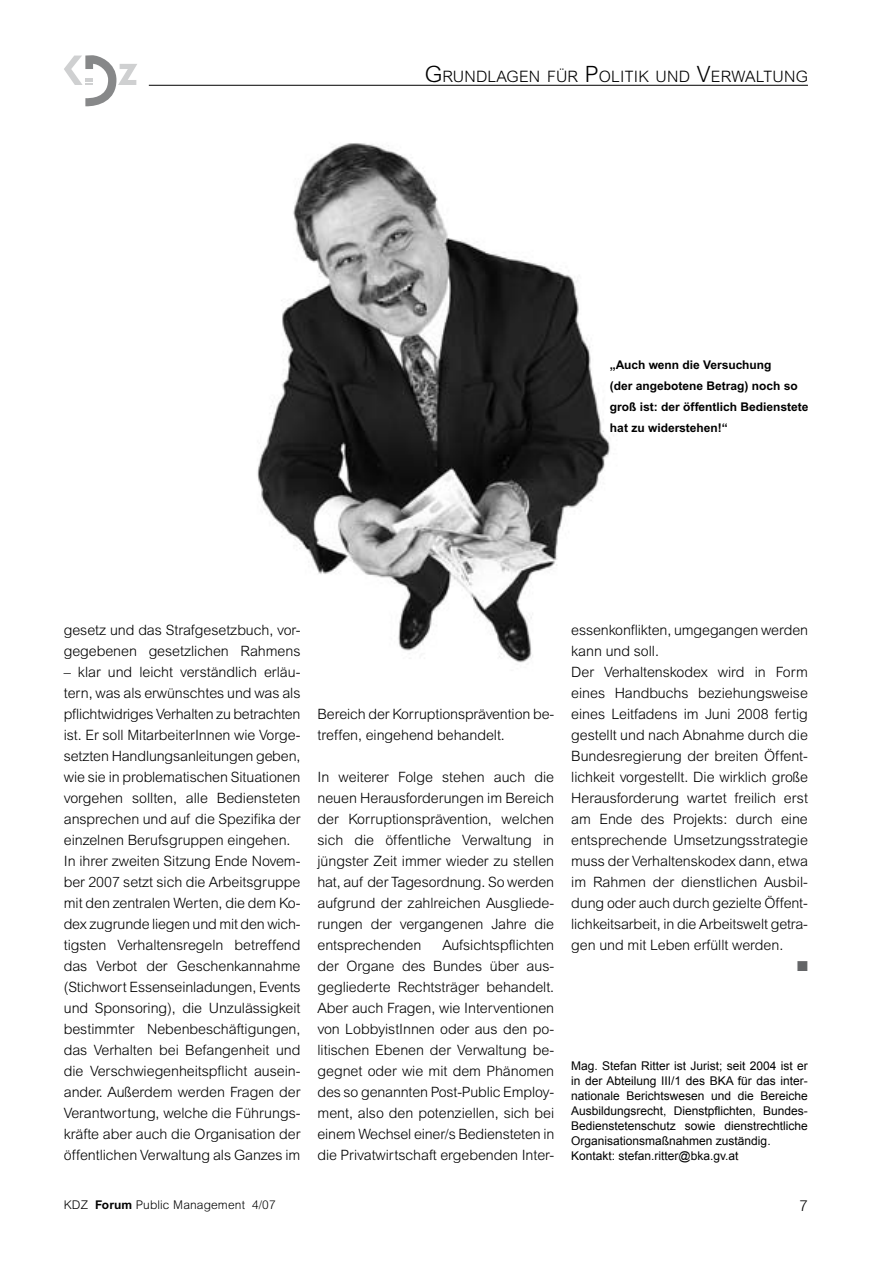
<style>
.page{position:relative;width:893px;height:1263px;background:#fff}
.page>*{position:absolute;margin:0;border:0;box-sizing:border-box;transform-origin:0 0}
.t1{font:300 15.75px "Arial";letter-spacing:.015em;color:#000}
.t2{font:300 14.25px/21px "Arial";letter-spacing:-.005em;color:#000}
.t3{font:14.25px "Zapf Dingbats";color:#646567}
.t4{font:12px/15px "Arial";color:#000}
.t5{font:700 12px/21px "Arial";color:#000}
.t6{font:300 12px "Arial";letter-spacing:.01em;color:#000}
.s1{font-size:22.5px}
.s2{font-weight:700}
</style>
<div class="page">
<hr style="left:149px;top:85px;width:659px;height:1px;background:#000">
<svg style="left:64px;top:55px;width:73px;height:51px"></svg>
<img style="left:257px;top:143px;width:353px;height:520px">
<p class="t1" style="left:425px;top:67px;width:383px"><span class="s1">G</span>rundlagen für <span class="s1">P</span>oliti k und <span class="s1">V</span>erwaltung</p>
<p class="t5" style="left:610px;top:354px;width:200px">„Auch wenn die Versuchung<br>(der angebotene Betrag) noch so groß ist: der öffentlich Bedienstete hat zu widerstehen!“</p>
<p class="t2" style="left:64px;top:619px;width:238px">gesetz und das Strafgesetzbuch, vor&shy;gegebenen gesetzlichen Rahmens</p>
<p class="t2" style="left:64px;top:661px;width:238px">– klar und leicht verständlich erläu&shy;tern, was als erwünschtes und was als pflichtwidriges Verhalten zu betrachten ist. Er soll MitarbeiterInnen wie Vorge&shy;setzten Handlungsanleitungen geben, wie sie in problematischen Situationen vorgehen sollten, alle Bediensteten ansprechen und auf die Spezifika der einzelnen Berufsgruppen eingehen.<br>In ihrer zweiten Sitzung Ende Novem&shy;ber 2007 setzt sich die Arbeitsgruppe mit den zentralen Werten, die dem Ko&shy;dex zugrunde liegen und mit den wich&shy;tigsten Verhaltensregeln betreffend das Verbot der Geschenkannahme (Stichwort Essenseinladungen, Events und Sponsoring), die Unzulässigkeit bestimmter Nebenbeschäftigungen, das Verhalten bei Befangenheit und die Verschwiegenheitspflicht ausein&shy;ander. Außerdem werden Fragen der Verantwortung, welche die Führungs&shy;kräfte aber auch die Organisation der öffentlichen Verwaltung als Ganzes im</p>
<p class="t6" style="left:64px;top:1198px;width:213px">KDZ <span class="s2">Forum</span> Public Management 4/07</p>
<p class="t2" style="left:317px;top:704px;width:238px">Bereich der Korruptionsprävention be&shy;treffen, eingehend behandelt.</p>
<p class="t2" style="left:317px;top:767px;width:238px;text-align:justify">In weiterer Folge stehen auch die neuen Herausforderungen im Bereich der Korruptionsprävention, welchen sich die öffentliche Verwaltung in jüngster Zeit immer wieder zu stellen hat, auf der Tagesordnung. So werden aufgrund der zahlreichen Ausgliede&shy;rungen der vergangenen Jahre die entsprechenden</p>
<p class="t2" style="left:317px;top:935px;width:238px;text-align:justify;text-indent:125px">Aufsichtspflichten der Organe des Bundes über aus&shy;gegliederte Rechtsträger behandelt.<br>Aber auch Fragen, wie Interventionen von LobbyistInnen oder aus den po&shy;litischen Ebenen der Verwaltung be&shy;gegnet oder wie mit dem Phänomen des so genannten Post-Public Employ&shy;ment, also den potenziellen, sich bei einem Wechsel einer/s Bediensteten in die Privatwirtschaft ergebenden Inter-</p>
<p class="t2" style="left:571px;top:619px;width:238px">essenkonflikten, umgegangen werden kann und soll.<br>Der Verhaltenskodex wird in Form eines Handbuchs beziehungsweise eines Leitfadens im Juni 2008 fertig gestellt und nach Abnahme durch die Bundesregierung der breiten Öffent&shy;lichkeit vorgestellt. Die wirklich große Herausforderung wartet freilich erst am Ende des Projekts: durch eine entsprechende Umsetzungsstrategie muss der Verhaltenskodex dann, etwa im Rahmen der dienstlichen Ausbil&shy;dung oder auch durch gezielte Öffent&shy;lichkeitsarbeit, in die Arbeitswelt getra&shy;gen und mit Leben erfüllt werden.</p>
<p class="t3" style="left:797px;top:959px;width:12px">■</p>
<p class="t4" style="left:571px;top:1058px;width:238px">Mag. Stefan Ritter ist Jurist; seit 2004 ist er in der Abteilung III/1 des BKA für das inter&shy;nationale Berichtswesen und die Bereiche Ausbildungsrecht, Dienstpflichten, Bundes-Bedienstetenschutz sowie dienstrechtliche Organisationsmaßnahmen zuständig.<br>Kontakt: stefan.ritter@bka.gv.at</p>
</div>
